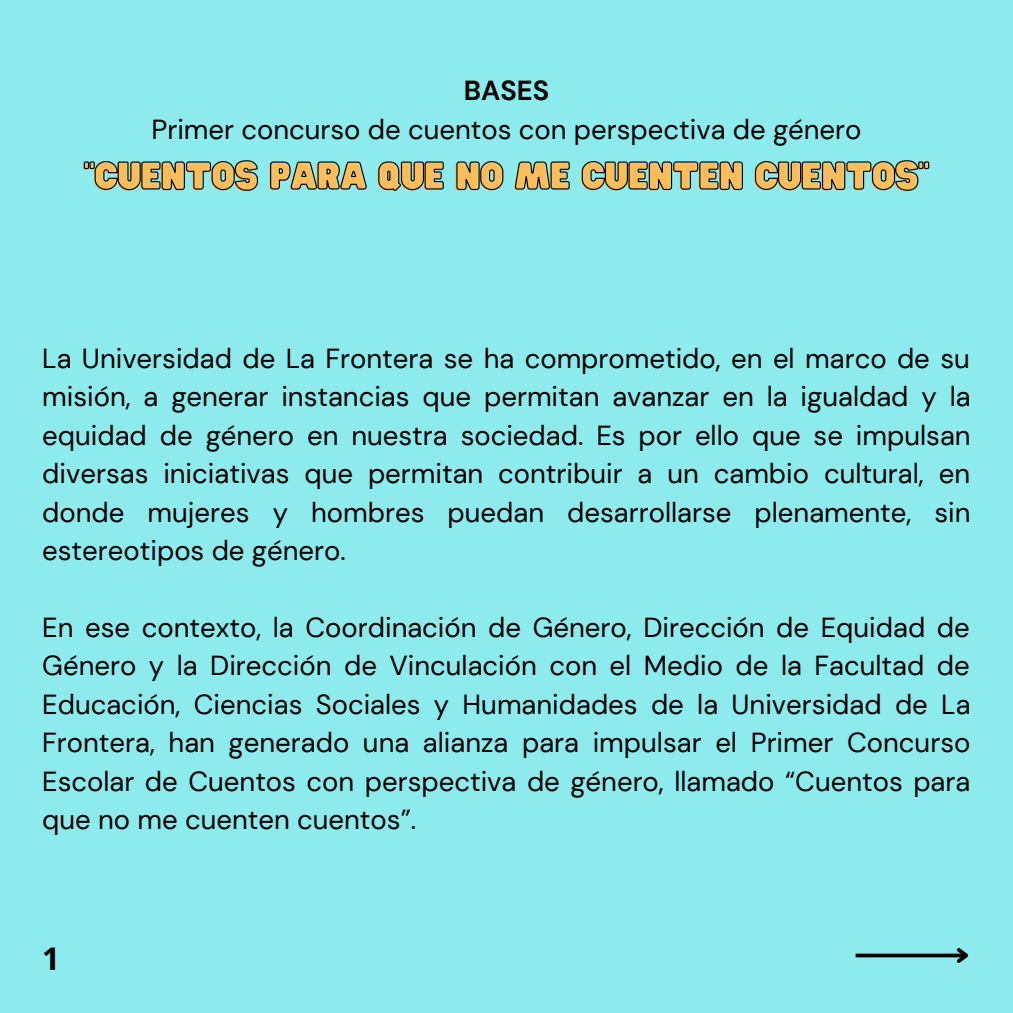
<style>
.page{position:relative;width:1013px;height:1013px;background:#fff}
.page>*{position:absolute;margin:0;border:0;box-sizing:border-box;transform-origin:0 0}
.t1{font:33.75px "Hitand Run";color:#ffbd59}
.t2{font:700 31.25px "Open Sans";color:#000}
.t3{font:27.5px/38.5px "DM Sans";color:#000;text-align:justify}
.t4{font:700 27.5px "DM Sans";color:#000}
</style>
<div class="page">
<div style="left:0;top:1px;width:1012px;height:1011px;background:#8deaed"></div>
<svg style="left:855px;top:953px;width:98px;height:4px"></svg>
<svg style="left:953px;top:948px;width:16px;height:15px"></svg>
<svg style="left:83px;top:160px;width:847px;height:31px"></svg>
<p class="t4" style="left:464px;top:73px;width:87px">BASES</p>
<p class="t3" style="left:151px;top:110px;width:711px">Primer concurso de cuentos con perspectiva de género</p>
<p class="t1" style="left:83px;top:158px;width:846px">"CUENTOS PARA QUE NO ME CUENTEN CUENTOS"</p>
<p class="t3" style="left:42px;top:339px;width:929px">La Universidad de La Frontera se ha comprometido, en el marco de su misión, a generar instancias que permitan avanzar en la igualdad y la equidad de género en nuestra sociedad. Es por ello que se impulsan diversas iniciativas que permitan contribuir a un cambio cultural, en donde mujeres y hombres puedan desarrollarse plenamente, sin estereotipos de género.</p>
<p class="t3" style="left:42px;top:608px;width:929px">En ese contexto, la Coordinación de Género, Dirección de Equidad de Género y la Dirección de Vinculación con el Medio de la Facultad de Educación, Ciencias Sociales y Humanidades de la Universidad de La Frontera, han generado una alianza para impulsar el Primer Concurso Escolar de Cuentos con perspectiva de género, llamado “Cuentos para que no me cuenten cuentos”.</p>
<p class="t2" style="left:42px;top:936px;width:19px">1</p>
</div>
